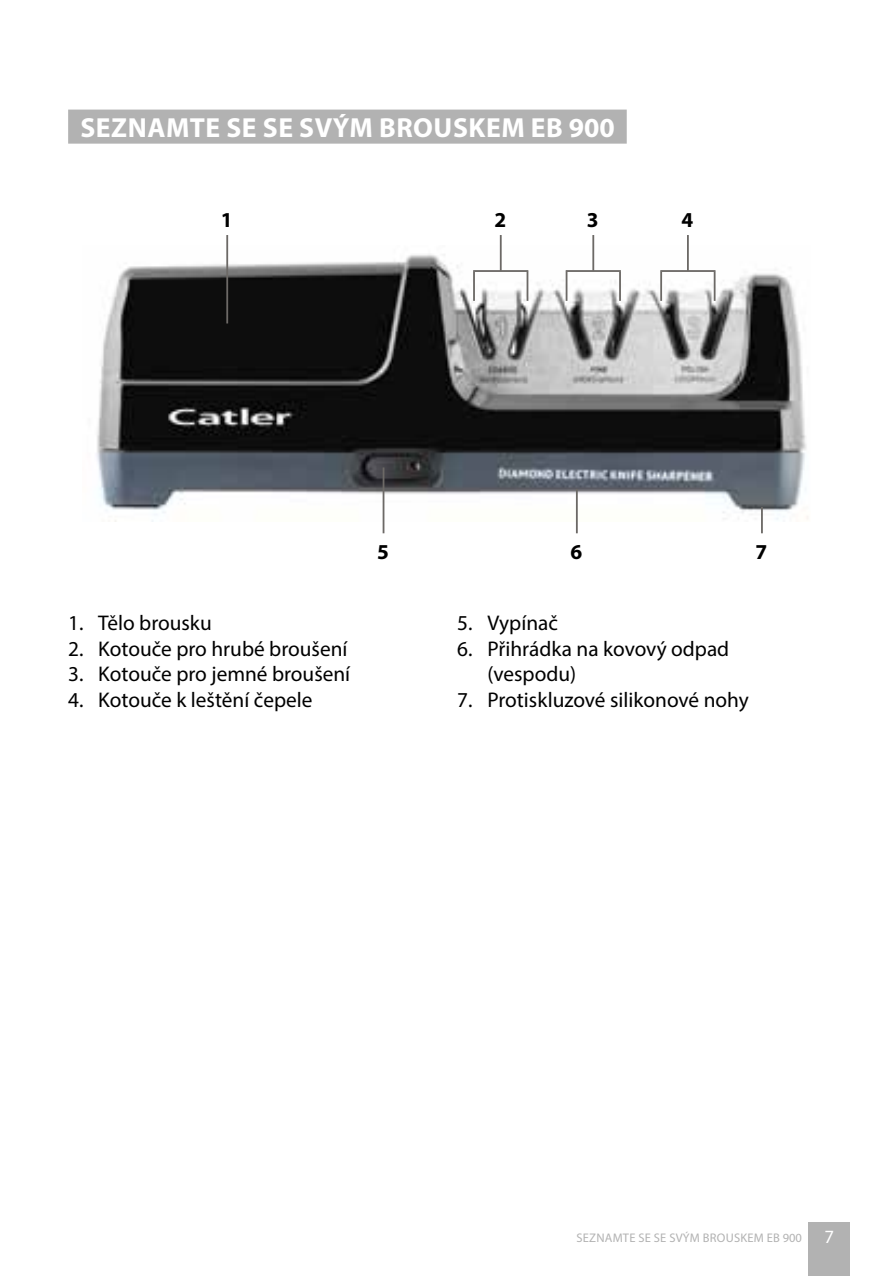
<style>
.page{position:relative;width:893px;height:1276px;background:#fff}
.page>*{position:absolute;margin:0;border:0;box-sizing:border-box;transform-origin:0 0}
.t1{font:700 27.6px "Myriad Pro";letter-spacing:.02em;color:#fff}
.t2{font:21.3px/25.5px "Myriad Pro";color:#000}
.t3{font:700 21.3px "Myriad Pro";color:#000}
.t4{font:12.6px "Myriad Pro";letter-spacing:.02em;color:#b2b2b2}
.s1{font-size:18.6px;color:#fff}
</style>
<div class="page">
<div style="left:809px;top:1222px;width:41px;height:54px;background:#b2b2b2"></div>
<div style="left:68px;top:110px;width:559px;height:34px;background:#b2b2b2"></div>
<img style="left:96px;top:245px;width:712px;height:277px">
<hr style="left:226px;top:235px;width:2px;height:88px;background:#6c6966">
<hr style="left:500px;top:235px;width:2px;height:36px;background:#6c6966">
<hr style="left:473px;top:272px;width:2px;height:29px;background:#6c6966">
<svg style="left:527px;top:272px;width:1px;height:29px"></svg>
<hr style="left:473px;top:270px;width:55px;height:2px;background:#6c6966">
<hr style="left:592px;top:235px;width:2px;height:36px;background:#6c6966">
<svg style="left:566px;top:272px;width:1px;height:29px"></svg>
<hr style="left:619px;top:272px;width:2px;height:29px;background:#6c6966">
<hr style="left:566px;top:270px;width:55px;height:2px;background:#6c6966">
<hr style="left:687px;top:235px;width:2px;height:36px;background:#6c6966">
<hr style="left:660px;top:272px;width:2px;height:29px;background:#6c6966">
<svg style="left:714px;top:272px;width:1px;height:29px"></svg>
<hr style="left:660px;top:270px;width:55px;height:2px;background:#6c6966">
<hr style="left:383px;top:467px;width:1px;height:66px;background:#6c6966">
<hr style="left:576px;top:489px;width:2px;height:44px;background:#6c6966">
<hr style="left:761px;top:507px;width:2px;height:26px;background:#6c6966">
<p class="t1" style="left:80px;top:110px;width:536px">SEZNAMTE SE SE SVÝM BROUSKEM EB 900</p>
<p class="t3" style="left:221px;top:206px;width:13px">1</p>
<p class="t3" style="left:494px;top:206px;width:13px">2</p>
<p class="t3" style="left:587px;top:206px;width:13px">3</p>
<p class="t3" style="left:681px;top:206px;width:13px">4</p>
<p class="t2" style="left:68px;top:610px;width:145px">1. Tělo brousku</p>
<p class="t2" style="left:68px;top:635px;width:281px">2. Kotouče pro hrubé broušení</p>
<p class="t2" style="left:68px;top:661px;width:284px">3. Kotouče pro jemné broušení</p>
<p class="t2" style="left:68px;top:686px;width:246px">4. Kotouče k leštění čepele</p>
<p class="t3" style="left:377px;top:537px;width:13px">5</p>
<p class="t3" style="left:570px;top:537px;width:13px">6</p>
<p class="t3" style="left:756px;top:537px;width:13px">7</p>
<p class="t2" style="left:457px;top:610px;width:102px">5. Vypínač</p>
<p class="t2" style="left:487px;top:635px;width:243px;text-indent:-30px">6. Přihrádka na kovový odpad (vespodu)</p>
<p class="t2" style="left:457px;top:686px;width:293px">7. Protiskluzové silikonové nohy</p>
<p class="t4" style="left:576px;top:1230px;width:259px">SEZNAMTE SE SE SVÝM BROUSKEM EB 900 <span class="s1">7</span></p>
</div>
